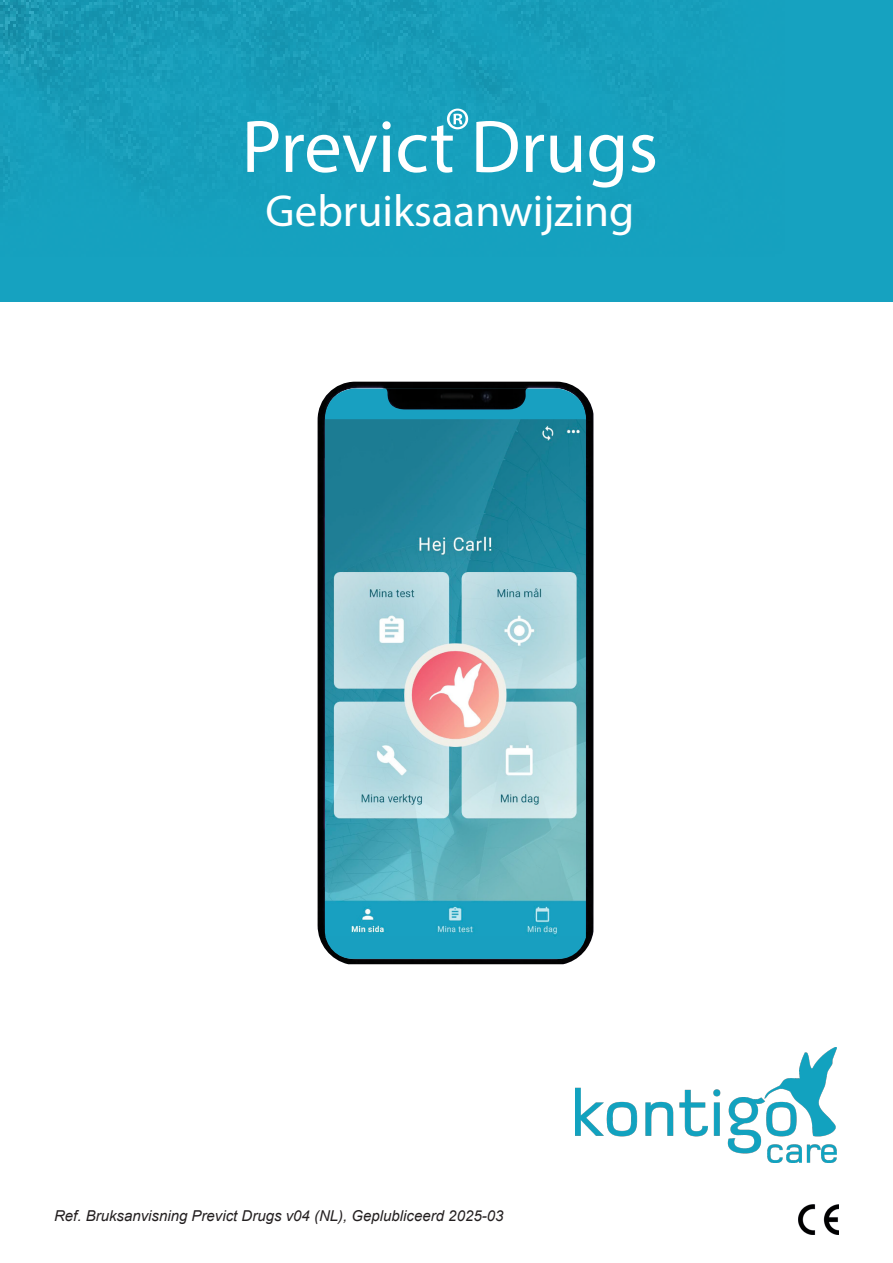
<style>
.page{position:relative;width:893px;height:1263px;background:#fff}
.page>*{position:absolute;margin:0;border:0;box-sizing:border-box;transform-origin:0 0}
._03_Body_Text{font:75px "Myriad Pro";color:#fff}
._01_Header{font:63px "Myriad Pro";color:#fff}
._03_Body_Text-2{font:45px "Myriad Pro";color:#fff}
._03_Body_Text-3{font:italic 15px "Arial";color:#231f20}
</style>
<div class="page">
<img style="left:0;top:0;width:893px;height:302px">
<img style="left:576px;top:1047px;width:261px;height:115px">
<img style="left:799px;top:1205px;width:40px;height:30px">
<img style="left:318px;top:382px;width:275px;height:582px">
<div style="left:324px;top:388px;width:263px;height:32px;background:#18a0c1"></div>
<img style="left:385px;top:388px;width:143px;height:21px">
<img style="left:325px;top:419px;width:261px;height:518px">
<div style="left:325px;top:937px;width:262px;height:22px;background:#189fc0"></div>
<p class="_01_Header" style="left:444px;top:92px;width:28px">®</p>
<p class="_03_Body_Text" style="left:242px;top:101px;width:418px">Previct Drugs</p>
<p class="_03_Body_Text-2" style="left:266px;top:183px;width:370px">Gebruiksaanwijzing</p>
<p class="_03_Body_Text-3" style="left:54px;top:1206px;width:451px">Ref. Bruksanvisning Previct Drugs v04 (NL), Geplubliceerd 2025-03</p>
</div>
